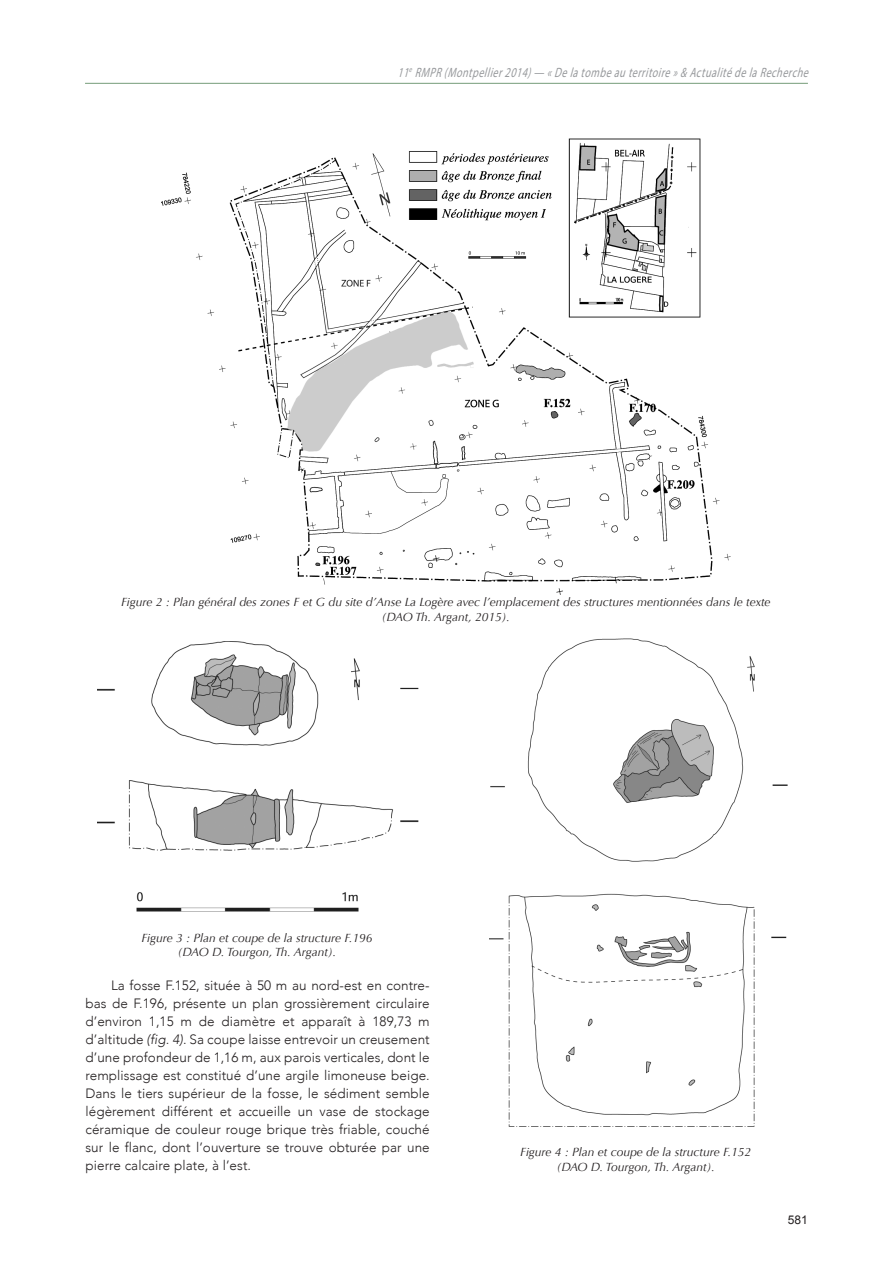
<style>
.page{position:relative;width:893px;height:1263px;background:#fff}
.page>*{position:absolute;margin:0;border:0;box-sizing:border-box;transform-origin:0 0}
.texte_1{font:300 13.5px/18px "Avenir";letter-spacing:.005em;color:#231f20;text-align:justify}
.t1{font:italic 13.5px "Myriad Pro";color:#97999c;scale:.75 1}
.légendes{font:italic 12px/14.4px "Optima";color:#231f20;text-align:center}
.texte_1-2{font:12px "Arial";color:#231f20}
.s1{font-style:italic}
</style>
<div class="page">
<hr style="left:85px;top:83px;width:723px;height:1px;background:#769d79">
<img style="left:161px;top:138px;width:569px;height:457px">
<img style="left:97px;top:641px;width:322px;height:271px">
<img style="left:490px;top:639px;width:298px;height:488px">
<p class="t1" style="left:398px;top:64px;width:554px">11<sup>e</sup> RMPR(Montpellier2014)— «Delatombeauterritoire»&amp;ActualitédelaRecherche</p>
<p class="légendes" style="left:121px;top:595px;width:651px">Figure 2 : Plan général des zones F et G du site d’Anse La Logère avec l’emplacement des structures mentionnées dans le texte (DAO Th. Argant, 2015).</p>
<p class="légendes" style="left:142px;top:930px;width:232px">Figure 3 : Plan et coupe de la structure F.196 (DAO D. Tourgon, Th. Argant).</p>
<p class="texte_1" style="left:85px;top:976px;width:346px;text-indent:26px">La fosse F.152, située à 50 m au nord-est en contre&shy;bas de F.196, présente un plan grossièrement circulaire d’environ 1,15 m de diamètre et apparaît à 189,73 m d’altitude <span class="s1">(fig. 4)</span>. Sa coupe laisse entrevoir un creusement d’une profondeur de 1,16 m, aux parois verticales, dont le remplissage est constitué d’une argile limoneuse beige.<br>Dans le tiers supérieur de la fosse, le sédiment semble légèrement différent et accueille un vase de stockage céramique de couleur rouge brique très friable, couché sur le flanc, dont l’ouverture se trouve obturée par une pierre calcaire plate, à l’est.</p>
<p class="légendes" style="left:520px;top:1145px;width:232px">Figure 4 : Plan et coupe de la structure F.152 (DAO D. Tourgon, Th. Argant).</p>
<p class="texte_1-2" style="left:788px;top:1212px;width:22px">581</p>
</div>
